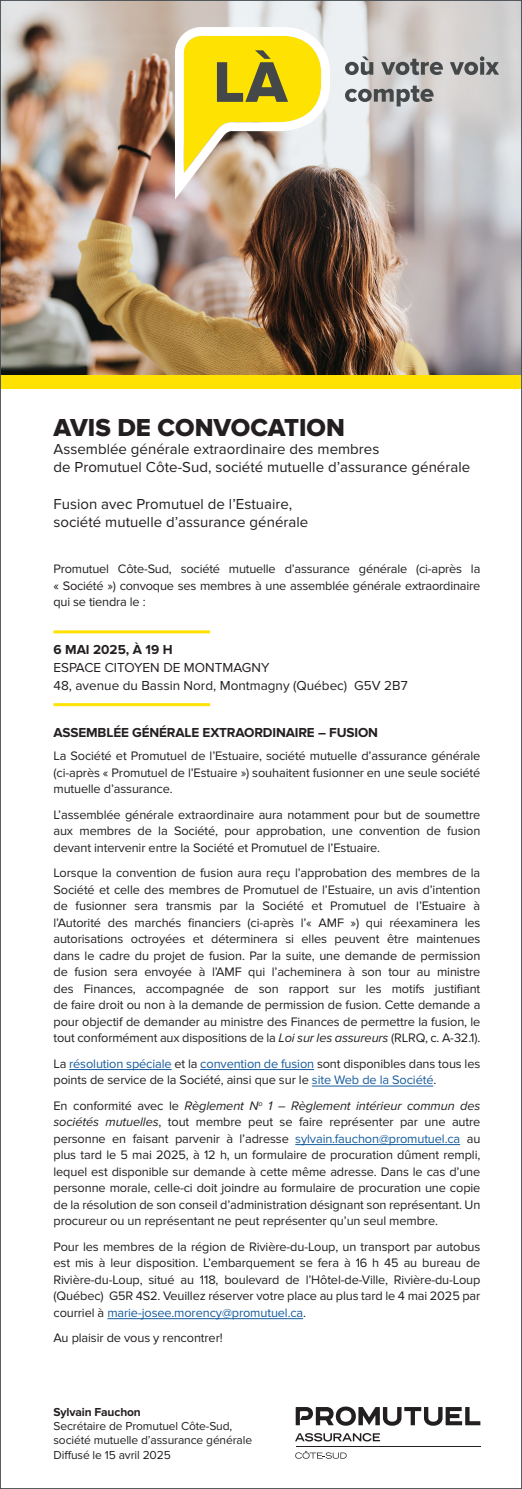
<style>
.page{position:relative;width:522px;height:1489px;background:#fff}
.page>*{position:absolute;margin:0;border:0;box-sizing:border-box;transform-origin:0 0}
.t1{font:25.5px "Proxima Nova Extrabld";color:#231f20}
.t2{font:15px/18px "Proxima Nova";color:#231f20}
.t3{font:13.5px/18px "Proxima Nova";color:#231f20}
.t4{font:700 13.5px "Proxima Nova";letter-spacing:-.01em;color:#231f20}
.t5{font:12.75px/16.5px "Proxima Nova";letter-spacing:-.01em;color:#231f20;text-align:justify}
.t6{font:12px/14.4px "Proxima Nova";letter-spacing:-.01em;color:#231f20}
.t7{font:700 12px "Proxima Nova";letter-spacing:-.01em;color:#231f20}
.s1{font-style:italic}
.s2{color:#175d9e}
</style>
<div class="page">
<div style="left:1px;top:375px;width:520px;height:14px;background:#ffe201"></div>
<hr style="left:53px;top:630px;width:157px;height:3px;background:#ffe201">
<hr style="left:53px;top:703px;width:157px;height:3px;background:#ffe201">
<hr style="left:69px;top:1069px;width:103px;height:1px;background:#175d9e">
<hr style="left:200px;top:1069px;width:114px;height:1px;background:#175d9e">
<hr style="left:312px;top:1085px;width:121px;height:1px;background:#175d9e">
<hr style="left:295px;top:1144px;width:165px;height:1px;background:#175d9e">
<hr style="left:107px;top:1318px;width:196px;height:1px;background:#175d9e">
<img style="left:2px;top:2px;width:518px;height:373px">
<svg style="left:345px;top:56px;width:28px;height:19px"></svg>
<svg style="left:381px;top:59px;width:62px;height:16px"></svg>
<svg style="left:450px;top:56px;width:49px;height:19px"></svg>
<svg style="left:345px;top:86px;width:88px;height:20px;background:#9c9d9e"></svg>
<svg style="left:175px;top:27px;width:155px;height:172px"></svg>
<svg style="left:295px;top:1433px;width:85px;height:8px"></svg>
<svg style="left:295px;top:1451px;width:51px;height:7px"></svg>
<svg style="left:295px;top:1406px;width:185px;height:19px"></svg>
<hr style="left:295px;top:1446px;width:185px;height:1px;background:#231f20">
<h1 class="t1" style="left:53px;top:413px;width:293px">AVIS DE CONVOCATION</h1>
<p class="t2" style="left:53px;top:440px;width:418px">Assemblée générale extraordinaire des membres<br>de Promutuel Côte-Sud, société mutuelle d’assurance générale</p>
<p class="t2" style="left:53px;top:494px;width:256px">Fusion avec Promutuel de l’Estuaire, société mutuelle d’assurance générale</p>
<p class="t5" style="left:53px;top:561px;width:428px">Promutuel Côte-Sud, société mutuelle d’assurance générale (ci-après la « Société ») convoque ses membres à une assemblée générale extraordinaire qui se tiendra le :</p>
<p class="t4" style="left:53px;top:641px;width:121px">6 MAI 2025, À 19 H</p>
<p class="t3" style="left:53px;top:658px;width:355px">ESPACE CITOYEN DE MONTMAGNY<br>48, avenue du Bassin Nord, Montmagny (Québec) G5V 2B7</p>
<p class="t4" style="left:53px;top:724px;width:326px">ASSEMBLÉE GÉNÉRALE EXTRAORDINAIRE – FUSION</p>
<p class="t5" style="left:53px;top:748px;width:428px">La Société et Promutuel de l’Estuaire, société mutuelle d’assurance générale (ci-après « Promutuel de l’Estuaire ») souhaitent fusionner en une seule société mutuelle d’assurance.</p>
<p class="t5" style="left:53px;top:806px;width:428px">L’assemblée générale extraordinaire aura notamment pour but de soumettre aux membres de la Société, pour approbation, une convention de fusion devant intervenir entre la Société et Promutuel de l’Estuaire.</p>
<p class="t5" style="left:53px;top:865px;width:428px">Lorsque la convention de fusion aura reçu l’approbation des membres de la Société et celle des membres de Promutuel de l’Estuaire, un avis d’intention de fusionner sera transmis par la Société et Promutuel de l’Estuaire à l’Autorité des marchés financiers (ci-après l’« AMF ») qui réexaminera les autorisations octroyées et déterminera si elles peuvent être maintenues dans le cadre du projet de fusion. Par la suite, une demande de permission de fusion sera envoyée à l’AMF qui l’acheminera à son tour au ministre des Finances, accompagnée de son rapport sur les motifs justifiant de faire droit ou non à la demande de permission de fusion. Cette demande a pour objectif de demander au ministre des Finances de permettre la fusion, le tout conformément aux dispositions de la <span class="s1">Loi sur les assureurs</span> (RLRQ, c. A-32.1).</p>
<p class="t5" style="left:53px;top:1055px;width:428px">La <span class="s2">résolution spéciale</span> et la <span class="s2">convention de fusion</span> sont disponibles dans tous les points de service de la Société, ainsi que sur le <span class="s2">site Web de la Société</span>.</p>
<p class="t5" style="left:53px;top:1097px;width:428px">En conformité avec le <span class="s1">Règlement N</span><sup>o</sup> <span class="s1">1 – Règlement intérieur commun des sociétés mutuelles</span>, tout membre peut se faire représenter par une autre personne en faisant parvenir à l’adresse <span class="s2">sylvain.fauchon@promutuel.ca</span> au plus tard le 5 mai 2025, à 12 h, un formulaire de procuration dûment rempli, lequel est disponible sur demande à cette même adresse. Dans le cas d’une personne morale, celle-ci doit joindre au formulaire de procuration une copie de la résolution de son conseil d’administration désignant son représentant. Un procureur ou un représentant ne peut représenter qu’un seul membre.</p>
<p class="t5" style="left:53px;top:1238px;width:428px">Pour les membres de la région de Rivière-du-Loup, un transport par autobus est mis à leur disposition. L’embarquement se fera à 16 h 45 au bureau de Rivière-du-Loup, situé au 118, boulevard de l’Hôtel-de-Ville, Rivière-du-Loup (Québec) G5R 4S2. Veuillez réserver votre place au plus tard le 4 mai 2025 par courriel à <span class="s2">marie-josee.morency@promutuel.ca</span>.</p>
<p class="t5" style="left:53px;top:1329px;width:171px">Au plaisir de vous y rencontrer!</p>
<p class="t7" style="left:53px;top:1404px;width:89px">Sylvain Fauchon</p>
<p class="t6" style="left:53px;top:1418px;width:200px">Secrétaire de Promutuel Côte-Sud, société mutuelle d’assurance générale<br>Diffusé le 15 avril 2025</p>
</div>
